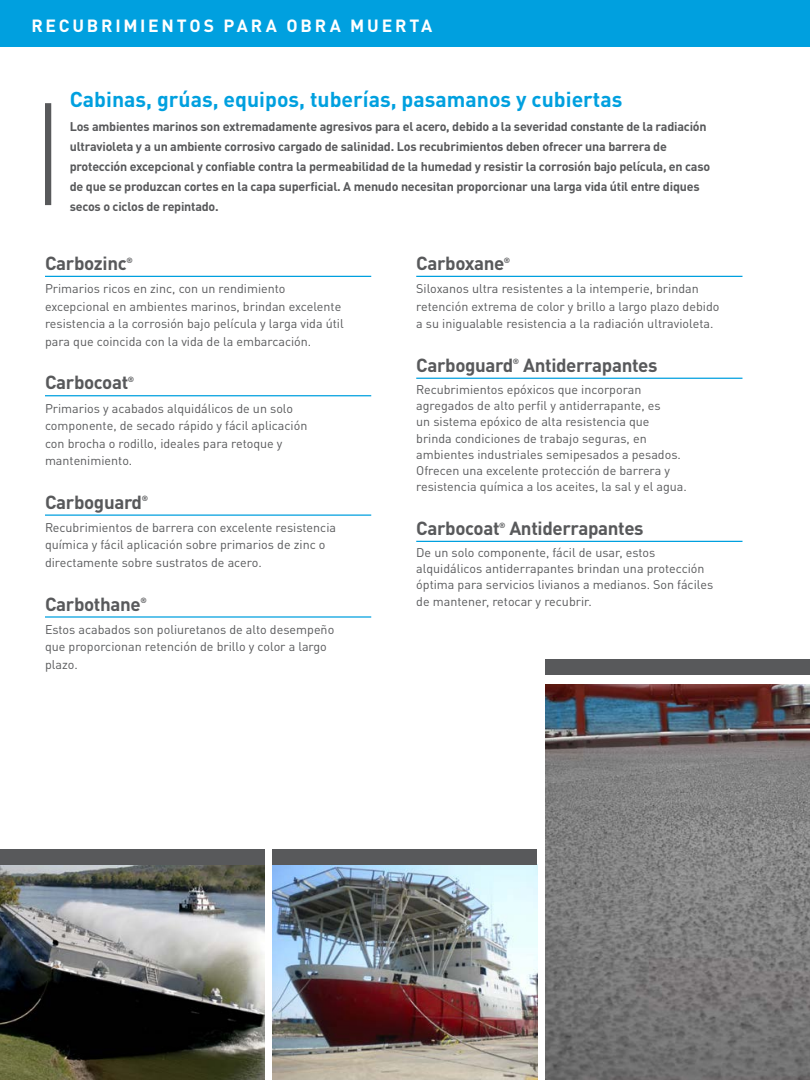
<style>
.page{position:relative;width:810px;height:1080px;background:#fff}
.page>*{position:absolute;margin:0;border:0;box-sizing:border-box;transform-origin:0 0}
.t1{font:700 21.25px "DIN Pro";color:#00a0df}
.t2{font:700 18.75px "DIN Pro";letter-spacing:-.02em;color:#58595b}
.t3{font:700 17.5px "DIN Pro";letter-spacing:.155em;color:#fff}
.t4{font:12.5px/17.5px "DIN Pro";color:#58595b}
.t5{font:700 12.5px/20px "DIN Pro";letter-spacing:-.015em;color:#58595b}
.t6{font:700 7.5px "DIN Pro";color:#58595b}
</style>
<div class="page">
<img style="left:0;top:865px;width:264px;height:215px">
<img style="left:546px;top:684px;width:264px;height:396px">
<div style="left:546px;top:659px;width:264px;height:16px;background:#58595b"></div>
<div style="left:0;top:849px;width:264px;height:16px;background:#58595b"></div>
<div style="left:0;top:0;width:810px;height:47px;background:#00a0df"></div>
<hr style="left:45px;top:276px;width:326px;height:1px;background:#00a0df">
<hr style="left:45px;top:395px;width:326px;height:1px;background:#00a0df">
<hr style="left:45px;top:514px;width:326px;height:2px;background:#00a0df">
<hr style="left:45px;top:616px;width:326px;height:2px;background:#00a0df">
<hr style="left:416px;top:276px;width:326px;height:1px;background:#00a0df">
<hr style="left:416px;top:378px;width:326px;height:1px;background:#00a0df">
<hr style="left:416px;top:541px;width:326px;height:1px;background:#00a0df">
<img style="left:273px;top:865px;width:264px;height:215px">
<div style="left:273px;top:849px;width:264px;height:16px;background:#58595b"></div>
<div style="left:45px;top:103px;width:6px;height:102px;background:#58595b"></div>
<h3 class="t3" style="left:31px;top:11px;width:403px">RECUBRIMIENTOS PARA OBRA MUERTA</h3>
<h1 class="t1" style="left:70px;top:82px;width:554px">Cabinas, grúas, equipos, tuberías, pasamanos y cubiertas</h1>
<p class="t5" style="left:70px;top:115px;width:642px">Los ambientes marinos son extremadamente agresivos para el acero, debido a la severidad constante de la radiación ultravioleta y a un ambiente corrosivo cargado de salinidad. Los recubrimientos deben ofrecer una barrera de protección excepcional y confiable contra la permeabilidad de la humedad y resistir la corrosión bajo película, en caso de que se produzcan cortes en la capa superficial. A menudo necesitan proporcionar una larga vida útil entre diques secos o ciclos de repintado.</p>
<h2 class="t2" style="left:45px;top:248px;width:83px">Carbozinc</h2>
<p class="t6" style="left:126px;top:254px;width:8px">®</p>
<p class="t4" style="left:45px;top:279px;width:300px">Primarios ricos en zinc, con un rendimiento excepcional en ambientes marinos, brindan excelente resistencia a la corrosión bajo película y larga vida útil para que coincida con la vida de la embarcación.</p>
<h2 class="t2" style="left:45px;top:367px;width:85px">Carbocoat</h2>
<p class="t6" style="left:128px;top:373px;width:8px">®</p>
<p class="t4" style="left:45px;top:398px;width:264px">Primarios y acabados alquidálicos de un solo componente, de secado rápido y fácil aplicación con brocha o rodillo, ideales para retoque y mantenimiento.</p>
<h2 class="t2" style="left:45px;top:486px;width:99px">Carboguard</h2>
<p class="t6" style="left:142px;top:492px;width:8px">®</p>
<p class="t4" style="left:45px;top:518px;width:293px">Recubrimientos de barrera con excelente resistencia química y fácil aplicación sobre primarios de zinc o directamente sobre sustratos de acero.</p>
<h2 class="t2" style="left:45px;top:588px;width:97px">Carbothane</h2>
<p class="t6" style="left:140px;top:594px;width:8px">®</p>
<p class="t4" style="left:45px;top:619px;width:291px">Estos acabados son poliuretanos de alto desempeño que proporcionan retención de brillo y color a largo plazo.</p>
<h2 class="t2" style="left:416px;top:248px;width:90px">Carboxane</h2>
<p class="t6" style="left:504px;top:254px;width:8px">®</p>
<p class="t4" style="left:416px;top:279px;width:305px">Siloxanos ultra resistentes a la intemperie, brindan retención extrema de color y brillo a largo plazo debido a su inigualable resistencia a la radiación ultravioleta.</p>
<h2 class="t2" style="left:416px;top:350px;width:99px">Carboguard</h2>
<p class="t6" style="left:513px;top:356px;width:8px">®</p>
<h2 class="t2" style="left:523px;top:350px;width:136px">Antiderrapantes</h2>
<p class="t4" style="left:416px;top:380px;width:272px;line-height:16.2px">Recubrimientos epóxicos que incorporan agregados de alto perfil y antiderrapante, es<br>un sistema epóxico de alta resistencia que brinda condiciones de trabajo seguras, en ambientes industriales semipesados a pesados.<br>Ofrecen una excelente protección de barrera y resistencia química a los aceites, la sal y el agua.</p>
<h2 class="t2" style="left:416px;top:513px;width:85px">Carbocoat</h2>
<p class="t6" style="left:499px;top:519px;width:8px">®</p>
<h2 class="t2" style="left:509px;top:513px;width:136px">Antiderrapantes</h2>
<p class="t4" style="left:416px;top:543px;width:299px;line-height:16.2px">De un solo componente, fácil de usar, estos alquidálicos antiderrapantes brindan una protección óptima para servicios livianos a medianos. Son fáciles de mantener, retocar y recubrir.</p>
</div>
